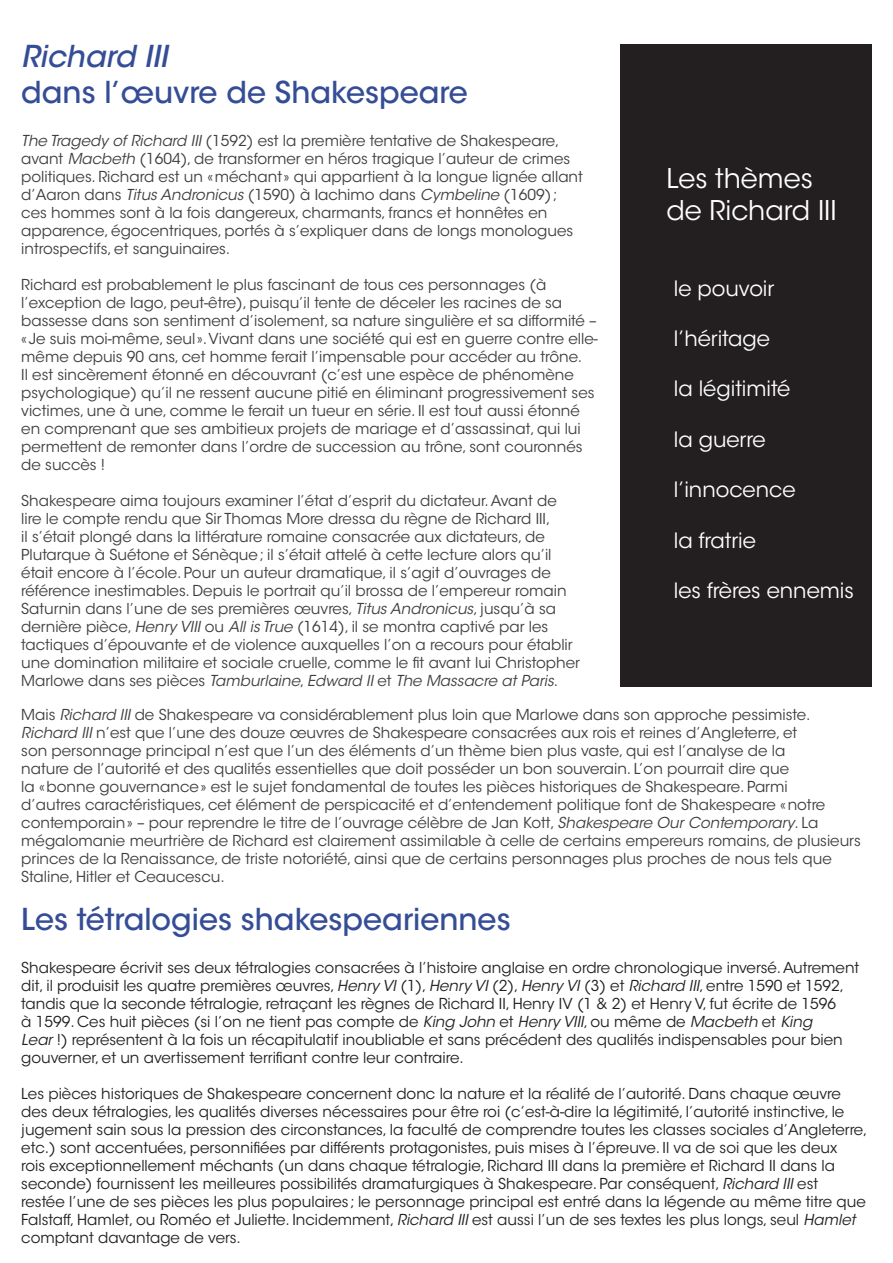
<style>
.page{position:relative;width:893px;height:1263px;background:#fff}
.page>*{position:absolute;margin:0;border:0;box-sizing:border-box;transform-origin:0 0}
.t1{font:500 30px "ITC Avant Garde Std";color:#354d96}
.t2{font:italic 500 30px "ITC Avant Garde Std";color:#354d96}
.t3{font:27px/32.4px "ITC Avant Garde Std";color:#fff}
.t4{font:21px "ITC Avant Garde Std";color:#fff}
.t5{font:15px/18px "ITC Avant Garde Std";color:#3e3e3f}
.t6{font:15px/18px "ITC Avant Garde Std";color:#231f20}
.s1{font-style:italic}
</style>
<div class="page">
<div style="left:620px;top:45px;width:252px;height:642px;background:#231f20"></div>
<h1 class="t2" style="left:21px;top:37px;width:148px">Richard III</h1>
<h1 class="t1" style="left:21px;top:73px;width:448px">dans l’œuvre de Shakespeare</h1>
<p class="t5" style="left:21px;top:132px;width:563px"><span class="s1">The Tragedy of Richard III</span> (1592) est la première tentative de Shakespeare, avant <span class="s1">Macbeth</span> (1604), de transformer en héros tragique l’auteur de crimes politiques. Richard est un «méchant» qui appartient à la longue lignée allant d’Aaron dans <span class="s1">Titus Andronicus</span> (1590) à Iachimo dans <span class="s1">Cymbeline</span> (1609) ; ces hommes sont à la fois dangereux, charmants, francs et honnêtes en apparence, égocentriques, portés à s’expliquer dans de longs monologues introspectifs, et sanguinaires.</p>
<p class="t5" style="left:21px;top:276px;width:578px">Richard est probablement le plus fascinant de tous ces personnages (à l’exception de Iago, peut-être), puisqu’il tente de déceler les racines de sa bassesse dans son sentiment d’isolement, sa nature singulière et sa difformité – « Je suis moi-même, seul». Vivant dans une société qui est en guerre contre elle&shy;même depuis 90 ans, cet homme ferait l’impensable pour accéder au trône.<br>Il est sincèrement étonné en découvrant (c’est une espèce de phénomène psychologique) qu’il ne ressent aucune pitié en éliminant progressivement ses victimes, une à une, comme le ferait un tueur en série. Il est tout aussi étonné en comprenant que ses ambitieux projets de mariage et d’assassinat, qui lui permettent de remonter dans l’ordre de succession au trône, sont couronnés de succès !</p>
<p class="t5" style="left:21px;top:492px;width:560px">Shakespeare aima toujours examiner l’état d’esprit du dictateur. Avant de lire le compte rendu que Sir Thomas More dressa du règne de Richard III,<br>il s’était plongé dans la littérature romaine consacrée aux dictateurs, de Plutarque à Suétone et Sénèque; il s’était attelé à cette lecture alors qu’il était encore à l’école. Pour un auteur dramatique, il s’agit d’ouvrages de référence inestimables. Depuis le portrait qu’il brossa de l’empereur romain Saturnin dans l’une de ses premières œuvres, <span class="s1">Titus Andronicus</span>, jusqu’à sa dernière pièce, <span class="s1">Henry VIII</span> ou <span class="s1">All is True</span> (1614), il se montra captivé par les tactiques d’épouvante et de violence auxquelles l’on a recours pour établir une domination militaire et sociale cruelle, comme le fit avant lui Christopher Marlowe dans ses pièces <span class="s1">Tamburlaine</span>, <span class="s1">Edward II</span> et <span class="s1">The Massacre at Paris</span>.</p>
<h2 class="t3" style="left:666px;top:162px;width:172px">Les thèmes de Richard III</h2>
<h3 class="t4" style="left:674px;top:275px;width:102px">le pouvoir</h3>
<h3 class="t4" style="left:674px;top:326px;width:98px">l’héritage</h3>
<h3 class="t4" style="left:674px;top:376px;width:118px">la légitimité</h3>
<h3 class="t4" style="left:674px;top:426px;width:93px">la guerre</h3>
<h3 class="t4" style="left:674px;top:477px;width:123px">l’innocence</h3>
<h3 class="t4" style="left:674px;top:527px;width:84px">la fratrie</h3>
<h3 class="t4" style="left:674px;top:578px;width:182px">les frères ennemis</h3>
<p class="t5" style="left:21px;top:705px;width:841px">Mais <span class="s1">Richard III</span> de Shakespeare va considérablement plus loin que Marlowe dans son approche pessimiste.<br><span class="s1">Richard III</span> n’est que l’une des douze œuvres de Shakespeare consacrées aux rois et reines d’Angleterre, et<br>son personnage principal n’est que l’un des éléments d’un thème bien plus vaste, qui est l’analyse de la<br>nature de l’autorité et des qualités essentielles que doit posséder un bon souverain. L’on pourrait dire que<br>la «bonne gouvernance» est le sujet fondamental de toutes les pièces historiques de Shakespeare. Parmi<br>d’autres caractéristiques, cet élément de perspicacité et d’entendement politique font de Shakespeare «notre contemporain» – pour reprendre le titre de l’ouvrage célèbre de Jan Kott, <span class="s1">Shakespeare Our Contemporary</span>. La mégalomanie meurtrière de Richard est clairement assimilable à celle de certains empereurs romains, de plusieurs princes de la Renaissance, de triste notoriété, ainsi que de certains personnages plus proches de nous tels que Staline, Hitler et Ceaucescu.</p>
<h1 class="t1" style="left:21px;top:901px;width:491px">Les tétralogies shakespeariennes</h1>
<p class="t6" style="left:21px;top:959px;width:839px">Shakespeare écrivit ses deux tétralogies consacrées à l’histoire anglaise en ordre chronologique inversé. Autrement dit, il produisit les quatre premières œuvres, <span class="s1">Henry VI</span> (1), <span class="s1">Henry VI</span> (2), <span class="s1">Henry VI</span> (3) et <span class="s1">Richard III</span>, entre 1590 et 1592, tandis que la seconde tétralogie, retraçant les règnes de Richard II, Henry IV (1 &amp; 2) et Henry V, fut écrite de 1596<br>à 1599. Ces huit pièces (si l’on ne tient pas compte de <span class="s1">King John</span> et <span class="s1">Henry VIII</span>, ou même de <span class="s1">Macbeth</span> et <span class="s1">King<br>Lear</span> !) représentent à la fois un récapitulatif inoubliable et sans précédent des qualités indispensables pour bien gouverner, et un avertissement terrifiant contre leur contraire.</p>
<p class="t6" style="left:21px;top:1085px;width:848px">Les pièces historiques de Shakespeare concernent donc la nature et la réalité de l’autorité. Dans chaque œuvre des deux tétralogies, les qualités diverses nécessaires pour être roi (c’est-à-dire la légitimité, l’autorité instinctive, le jugement sain sous la pression des circonstances, la faculté de comprendre toutes les classes sociales d’Angleterre, etc.) sont accentuées, personnifiées par différents protagonistes, puis mises à l’épreuve. Il va de soi que les deux<br>rois exceptionnellement méchants (un dans chaque tétralogie, Richard III dans la première et Richard II dans la seconde) fournissent les meilleures possibilités dramaturgiques à Shakespeare. Par conséquent, <span class="s1">Richard III</span> est<br>restée l’une de ses pièces les plus populaires ; le personnage principal est entré dans la légende au même titre que Falstaff, Hamlet, ou Roméo et Juliette. Incidemment, <span class="s1">Richard III</span> est aussi l’un de ses textes les plus longs, seul <span class="s1">Hamlet </span>comptant davantage de vers.</p>
</div>
